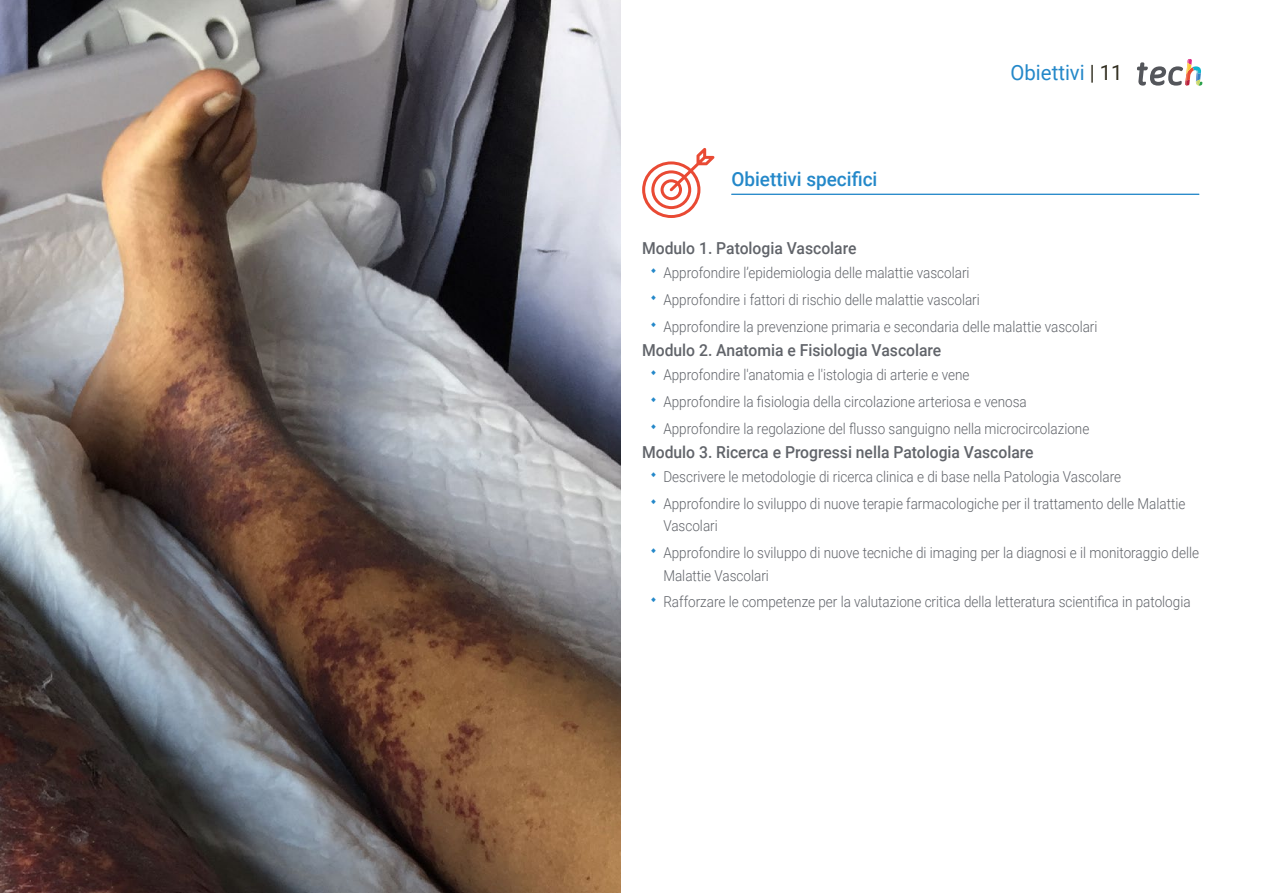
<style>
.page{position:relative;width:1263px;height:893px;background:#fff}
.page>*{position:absolute;margin:0;border:0;box-sizing:border-box;transform-origin:0 0}
.t1{font:21px "Roboto";color:#2488c9}
.t2{font:500 19.5px "Roboto";color:#2488c9}
.t3{font:500 16.5px "Roboto";color:#61646a;scale:.95 1}
.t4{font:300 15px/26.7px "Roboto";color:#61646a;scale:.9 1}
.s1{color:#312e20}
</style>
<div class="page">
<svg style="left:642px;top:148px;width:72px;height:70px"></svg>
<hr style="left:731px;top:194px;width:468px;height:1px;background:#2488c9">
<svg style="left:1137px;top:59px;width:65px;height:27px"></svg>
<img style="left:0;top:0;width:621px;height:893px">
<h2 class="t2" style="left:731px;top:165px;width:147px">Obiettivi specifici</h2>
<h1 class="t1" style="left:1010px;top:57px;width:114px">Obiettivi <span class="s1">| 11</span></h1>
<p class="t3" style="left:642px;top:236px;width:227px">Modulo 1. Patologia Vascolare</p>
<p class="t4" style="left:663px;top:259px;width:484px">Approfondire l’epidemiologia delle malattie vascolari<br>Approfondire i fattori di rischio delle malattie vascolari<br>Approfondire la prevenzione primaria e secondaria delle malattie vascolari</p>
<p class="t3" style="left:642px;top:338px;width:316px">Modulo 2. Anatomia e Fisiologia Vascolare</p>
<p class="t4" style="left:663px;top:361px;width:475px">Approfondire l'anatomia e l'istologia di arterie e vene<br>Approfondire la fisiologia della circolazione arteriosa e venosa<br>Approfondire la regolazione del flusso sanguigno nella microcircolazione</p>
<p class="t3" style="left:642px;top:440px;width:414px">Modulo 3. Ricerca e Progressi nella Patologia Vascolare</p>
<p class="t4" style="left:663px;top:463px;width:581px">Descrivere le metodologie di ricerca clinica e di base nella Patologia Vascolare<br>Approfondire lo sviluppo di nuove terapie farmacologiche per il trattamento delle Malattie</p>
<p class="t4" style="left:663px;top:512px;width:597px">Vascolari<br>Approfondire lo sviluppo di nuove tecniche di imaging per la diagnosi e il monitoraggio delle</p>
<p class="t4" style="left:663px;top:561px;width:587px">Malattie Vascolari<br>Rafforzare le competenze per la valutazione critica della letteratura scientifica in patologia</p>
</div>
